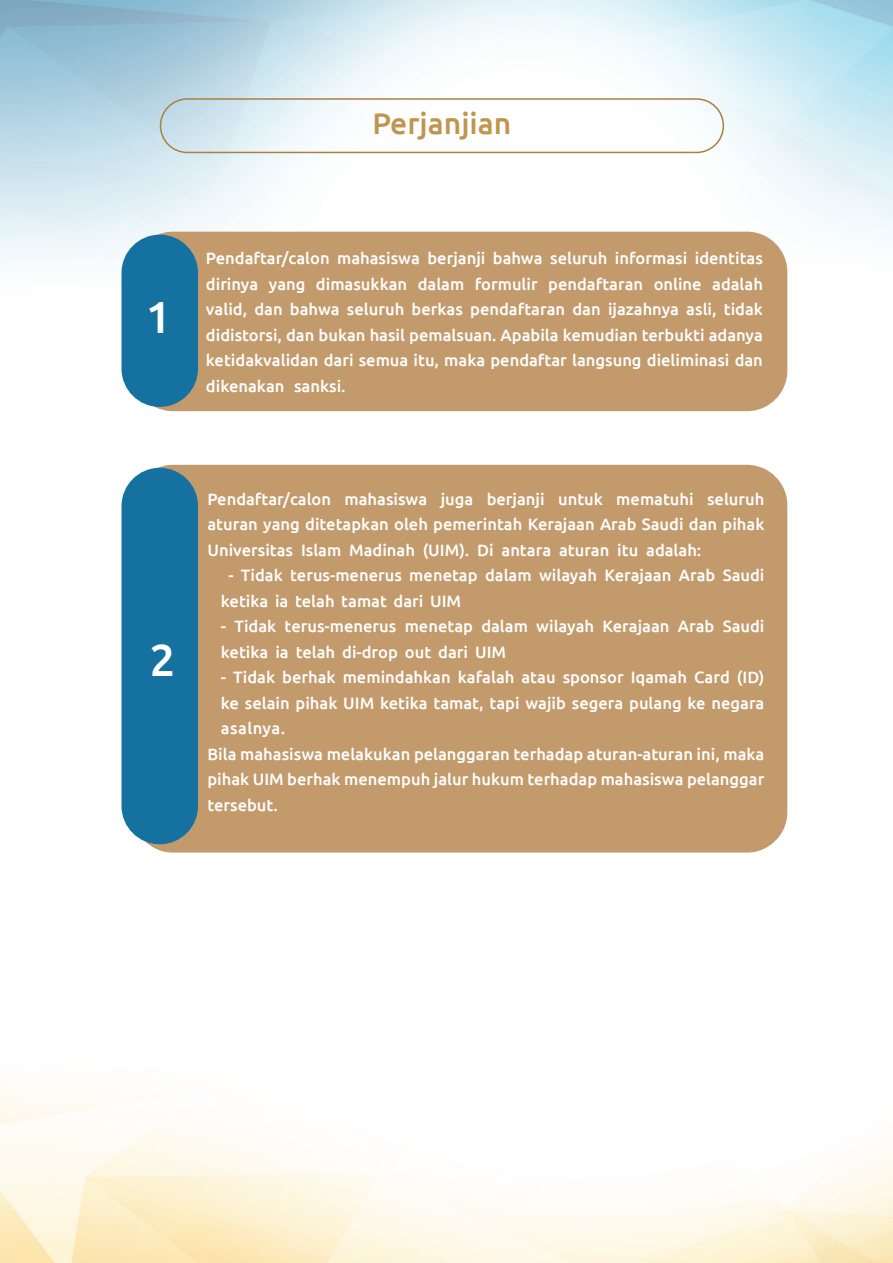
<style>
.page{position:relative;width:893px;height:1263px;background:#fff}
.page>*{position:absolute;margin:0;border:0;box-sizing:border-box;transform-origin:0 0}
.t1{font:500 45px "Ubuntu";color:#fff}
.t2{font:500 30px "Ubuntu";color:#c0964e}
.t3{font:500 16.5px/25.5px "Ubuntu";color:#fff}
.t4{font:500 16.5px "Ubuntu";letter-spacing:.025em;color:#fff}
</style>
<div class="page">
<img style="left:0;top:0;width:893px;height:1263px">
<div style="left:160px;top:98px;width:564px;height:55px;border:2px solid #a98040;border-radius:27px"></div>
<div style="left:133px;top:232px;width:654px;height:179px;background:#c39a6b;border-radius:40px"></div>
<div style="left:133px;top:465px;width:654px;height:387px;background:#c39a6b;border-radius:40px"></div>
<div style="left:122px;top:235px;width:76px;height:172px;background:#1571a0;border-radius:38px"></div>
<div style="left:122px;top:468px;width:76px;height:376px;background:#1571a0;border-radius:38px"></div>
<h2 class="t2" style="left:372px;top:104px;width:140px">Perjanjian</h2>
<h1 class="t1" style="left:145px;top:289px;width:27px">1</h1>
<p class="t3" style="left:206px;top:245px;width:125px">Pendaftar/calon</p>
<p class="t3" style="left:337px;top:245px;width:84px">mahasiswa</p>
<p class="t3" style="left:427px;top:245px;width:59px">berjanji</p>
<p class="t3" style="left:493px;top:245px;width:51px">bahwa</p>
<p class="t3" style="left:550px;top:245px;width:59px">seluruh</p>
<p class="t3" style="left:615px;top:245px;width:74px">informasi</p>
<p class="t3" style="left:695px;top:245px;width:70px">identitas</p>
<p class="t3" style="left:206px;top:270px;width:54px">dirinya</p>
<p class="t3" style="left:206px;top:296px;width:558px">valid, dan bahwa seluruh berkas pendaftaran dan ijazahnya asli, tidak</p>
<p class="t3" style="left:206px;top:321px;width:558px">didistorsi, dan bukan hasil pemalsuan. Apabila kemudian terbukti adanya</p>
<p class="t3" style="left:206px;top:347px;width:558px">ketidakvalidan dari semua itu, maka pendaftar langsung dieliminasi dan</p>
<p class="t3" style="left:294px;top:372px;width:53px">sanksi.</p>
<p class="t3" style="left:316px;top:270px;width:93px">dimasukkan</p>
<p class="t3" style="left:418px;top:270px;width:48px">dalam</p>
<p class="t3" style="left:475px;top:270px;width:64px">formulir</p>
<p class="t3" style="left:548px;top:270px;width:96px">pendaftaran</p>
<p class="t3" style="left:654px;top:270px;width:50px">online</p>
<p class="t3" style="left:712px;top:270px;width:52px">adalah</p>
<p class="t3" style="left:269px;top:270px;width:38px">yang</p>
<p class="t3" style="left:206px;top:372px;width:80px">dikenakan</p>
<h1 class="t1" style="left:150px;top:631px;width:27px">2</h1>
<p class="t3" style="left:207px;top:485px;width:125px">Pendaftar/calon</p>
<p class="t3" style="left:207px;top:511px;width:558px">aturan yang ditetapkan oleh pemerintah Kerajaan Arab Saudi dan pihak</p>
<p class="t3" style="left:646px;top:536px;width:57px">adalah:</p>
<p class="t3" style="left:344px;top:485px;width:84px">mahasiswa</p>
<p class="t3" style="left:487px;top:485px;width:59px">berjanji</p>
<p class="t3" style="left:558px;top:485px;width:46px">untuk</p>
<p class="t3" style="left:616px;top:485px;width:79px">mematuhi</p>
<p class="t3" style="left:707px;top:485px;width:59px">seluruh</p>
<p class="t3" style="left:441px;top:485px;width:34px">juga</p>
<p class="t3" style="left:423px;top:536px;width:48px">(UIM .)</p>
<p class="t3" style="left:301px;top:536px;width:42px">Islam</p>
<p class="t3" style="left:349px;top:536px;width:67px">Madinah</p>
<p class="t3" style="left:207px;top:536px;width:87px">Universitas</p>
<p class="t3" style="left:228px;top:562px;width:538px">- Tidak terus-menerus menetap dalam wilayah Kerajaan Arab Saudi</p>
<p class="t3" style="left:221px;top:587px;width:242px">ketika ia telah tamat dari UIM</p>
<p class="t3" style="left:723px;top:613px;width:43px">Saudi</p>
<p class="t3" style="left:477px;top:536px;width:18px">Di</p>
<p class="t3" style="left:617px;top:536px;width:23px">itu</p>
<p class="t3" style="left:501px;top:536px;width:51px">antara</p>
<p class="t3" style="left:559px;top:536px;width:52px">aturan</p>
<p class="t3" style="left:234px;top:613px;width:43px">Tidak</p>
<p class="t3" style="left:481px;top:613px;width:48px">dalam</p>
<p class="t3" style="left:536px;top:613px;width:59px">wilayah</p>
<p class="t3" style="left:678px;top:613px;width:38px">Arab</p>
<p class="t3" style="left:602px;top:613px;width:69px">Kerajaan</p>
<p class="t3" style="left:285px;top:613px;width:113px">terus-menerus</p>
<p class="t3" style="left:405px;top:613px;width:70px">menetap</p>
<p class="t3" style="left:221px;top:613px;width:287px">-<br>ketika ia telah di-drop out dari UIM</p>
<p class="t3" style="left:221px;top:664px;width:545px">- Tidak berhak memindahkan kafalah atau sponsor Iqamah Card (ID(</p>
<p class="t3" style="left:221px;top:689px;width:545px">ke selain pihak UIM ketika tamat, tapi wajib segera pulang ke negara</p>
<p class="t4" style="left:221px;top:718px;width:66px">asalnya.</p>
<p class="t3" style="left:207px;top:740px;width:558px">Bila mahasiswa melakukan pelanggaran terhadap aturan-aturan ini, maka</p>
<p class="t3" style="left:207px;top:766px;width:558px">pihak UIM berhak menempuh jalur hukum terhadap mahasiswa pelanggar</p>
<p class="t3" style="left:207px;top:791px;width:72px">tersebut.</p>
</div>
